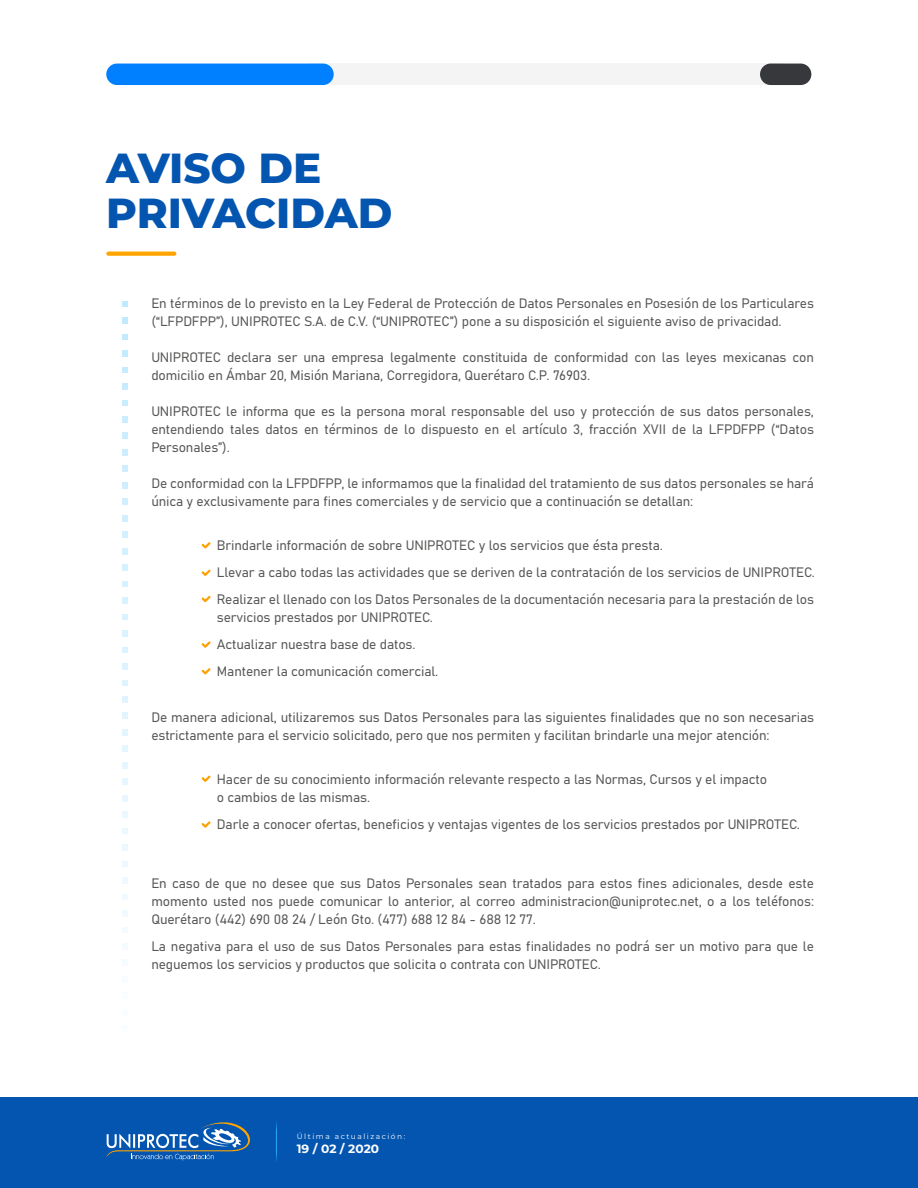
<style>
.page{position:relative;width:918px;height:1188px;background:#fff}
.page>*{position:absolute;margin:0;border:0;box-sizing:border-box;transform-origin:0 0}
.t1{font:800 42px/45px "Montserrat";color:#0455b0}
.t2{font:13.5px/18px "Bahnschrift";letter-spacing:-.01em;color:#575756}
.t3{font:700 12px "Montserrat";color:#fff}
.t4{font:7.5px "Montserrat";letter-spacing:.2em;color:#fff}
</style>
<div class="page">
<div style="left:310px;top:64px;width:473px;height:21px;background:#f4f4f4"></div>
<div style="left:106px;top:64px;width:228px;height:21px;background:#0080ff"></div>
<svg style="left:760px;top:64px;width:51px;height:21px"></svg>
<div style="left:0;top:1098px;width:918px;height:90px;background:#0455b0"></div>
<svg style="left:106px;top:1122px;width:144px;height:39px"></svg>
<svg style="left:276px;top:1122px;width:1px;height:40px"></svg>
<svg style="left:106px;top:252px;width:70px;height:4px"></svg>
<svg style="left:201px;top:542px;width:10px;height:7px"></svg>
<svg style="left:201px;top:569px;width:10px;height:7px"></svg>
<svg style="left:201px;top:775px;width:10px;height:7px"></svg>
<svg style="left:201px;top:821px;width:10px;height:7px"></svg>
<svg style="left:201px;top:596px;width:10px;height:7px"></svg>
<svg style="left:201px;top:641px;width:10px;height:7px"></svg>
<svg style="left:201px;top:668px;width:10px;height:7px"></svg>
<svg style="left:122px;top:301px;width:6px;height:6px"></svg>
<svg style="left:122px;top:318px;width:6px;height:5px"></svg>
<svg style="left:122px;top:334px;width:6px;height:6px"></svg>
<svg style="left:122px;top:351px;width:6px;height:5px"></svg>
<svg style="left:122px;top:367px;width:6px;height:6px"></svg>
<svg style="left:122px;top:384px;width:6px;height:5px"></svg>
<svg style="left:122px;top:400px;width:6px;height:6px"></svg>
<svg style="left:122px;top:417px;width:6px;height:5px"></svg>
<svg style="left:122px;top:433px;width:6px;height:6px"></svg>
<svg style="left:122px;top:449px;width:6px;height:6px"></svg>
<svg style="left:122px;top:466px;width:6px;height:6px"></svg>
<svg style="left:122px;top:482px;width:6px;height:6px"></svg>
<svg style="left:122px;top:499px;width:6px;height:6px"></svg>
<svg style="left:122px;top:515px;width:6px;height:6px"></svg>
<svg style="left:122px;top:532px;width:6px;height:6px"></svg>
<svg style="left:122px;top:548px;width:6px;height:6px"></svg>
<svg style="left:122px;top:565px;width:6px;height:5px"></svg>
<svg style="left:122px;top:581px;width:6px;height:6px"></svg>
<svg style="left:122px;top:598px;width:6px;height:5px"></svg>
<svg style="left:122px;top:614px;width:6px;height:6px"></svg>
<svg style="left:122px;top:631px;width:6px;height:5px"></svg>
<svg style="left:122px;top:647px;width:6px;height:6px"></svg>
<svg style="left:122px;top:664px;width:6px;height:5px"></svg>
<svg style="left:122px;top:680px;width:6px;height:6px"></svg>
<svg style="left:122px;top:696px;width:6px;height:6px"></svg>
<svg style="left:122px;top:713px;width:6px;height:6px"></svg>
<svg style="left:122px;top:729px;width:6px;height:6px"></svg>
<svg style="left:122px;top:746px;width:6px;height:6px"></svg>
<svg style="left:122px;top:762px;width:6px;height:6px"></svg>
<svg style="left:122px;top:779px;width:6px;height:6px"></svg>
<svg style="left:122px;top:795px;width:6px;height:6px"></svg>
<svg style="left:122px;top:812px;width:6px;height:6px"></svg>
<svg style="left:122px;top:828px;width:6px;height:6px"></svg>
<svg style="left:122px;top:845px;width:6px;height:5px"></svg>
<svg style="left:122px;top:861px;width:6px;height:6px"></svg>
<svg style="left:122px;top:878px;width:6px;height:5px"></svg>
<svg style="left:122px;top:894px;width:6px;height:6px"></svg>
<svg style="left:122px;top:911px;width:6px;height:5px"></svg>
<svg style="left:122px;top:927px;width:6px;height:6px"></svg>
<svg style="left:122px;top:944px;width:6px;height:5px"></svg>
<h1 class="t1" style="left:106px;top:143px;width:288px">AVISO DE<br>PRIVACIDAD</h1>
<p class="t2" style="left:151px;top:294px;width:664px">En términos de lo previsto en la Ley Federal de Protección de Datos Personales en Posesión de los Particulares (“LFPDFPP”), UNIPROTEC S.A. de C.V. (“UNIPROTEC”) pone a su disposición el siguiente aviso de privacidad.</p>
<p class="t2" style="left:151px;top:348px;width:664px">UNIPROTEC declara ser una empresa legalmente constituida de conformidad con las leyes mexicanas con domicilio en Ámbar 20, Misión Mariana, Corregidora, Querétaro C.P. 76903.</p>
<p class="t2" style="left:151px;top:402px;width:664px;text-align:justify">UNIPROTEC le informa que es la persona moral responsable del uso y protección de sus datos personales, entendiendo tales datos en términos de lo dispuesto en el artículo 3, fracción XVII de la LFPDFPP (“Datos Personales”).</p>
<p class="t2" style="left:151px;top:474px;width:664px">De conformidad con la LFPDFPP, le informamos que la finalidad del tratamiento de sus datos personales se hará única y exclusivamente para fines comerciales y de servicio que a continuación se detallan:</p>
<p class="t2" style="left:217px;top:531px;width:600px;line-height:27px">Brindarle información de sobre UNIPROTEC y los servicios que ésta presta.<br>Llevar a cabo todas las actividades que se deriven de la contratación de los servicios de UNIPROTEC.<br>Realizar el llenado con los Datos Personales de la documentación necesaria para la prestación de los</p>
<p class="t2" style="left:217px;top:603px;width:223px;line-height:27px">servicios prestados por UNIPROTEC.<br>Actualizar nuestra base de datos.<br>Mantener la comunicación comercial.</p>
<p class="t2" style="left:151px;top:708px;width:664px">De manera adicional, utilizaremos sus Datos Personales para las siguientes finalidades que no son necesarias estrictamente para el servicio solicitado, pero que nos permiten y facilitan brindarle una mejor atención:</p>
<p class="t2" style="left:217px;top:769px;width:552px">Hacer de su conocimiento información relevante respecto a las Normas, Cursos y el impacto o cambios de las mismas.</p>
<p class="t2" style="left:217px;top:814px;width:585px">Darle a conocer ofertas, beneficios y ventajas vigentes de los servicios prestados por UNIPROTEC.</p>
<p class="t2" style="left:151px;top:873px;width:664px;text-align:justify">En caso de que no desee que sus Datos Personales sean tratados para estos fines adicionales, desde este momento usted nos puede comunicar lo anterior, al correo administracion@uniprotec.net, o a los teléfonos:<br>Querétaro (442) 690 08 24 / León Gto. (477) 688 12 84 - 688 12 77.</p>
<p class="t2" style="left:151px;top:936px;width:664px">La negativa para el uso de sus Datos Personales para estas finalidades no podrá ser un motivo para que le neguemos los servicios y productos que solicita o contrata con UNIPROTEC.</p>
<p class="t4" style="left:297px;top:1131px;width:110px">Última actualización:</p>
<p class="t3" style="left:297px;top:1140px;width:84px">19 / 02 / 2020</p>
</div>
